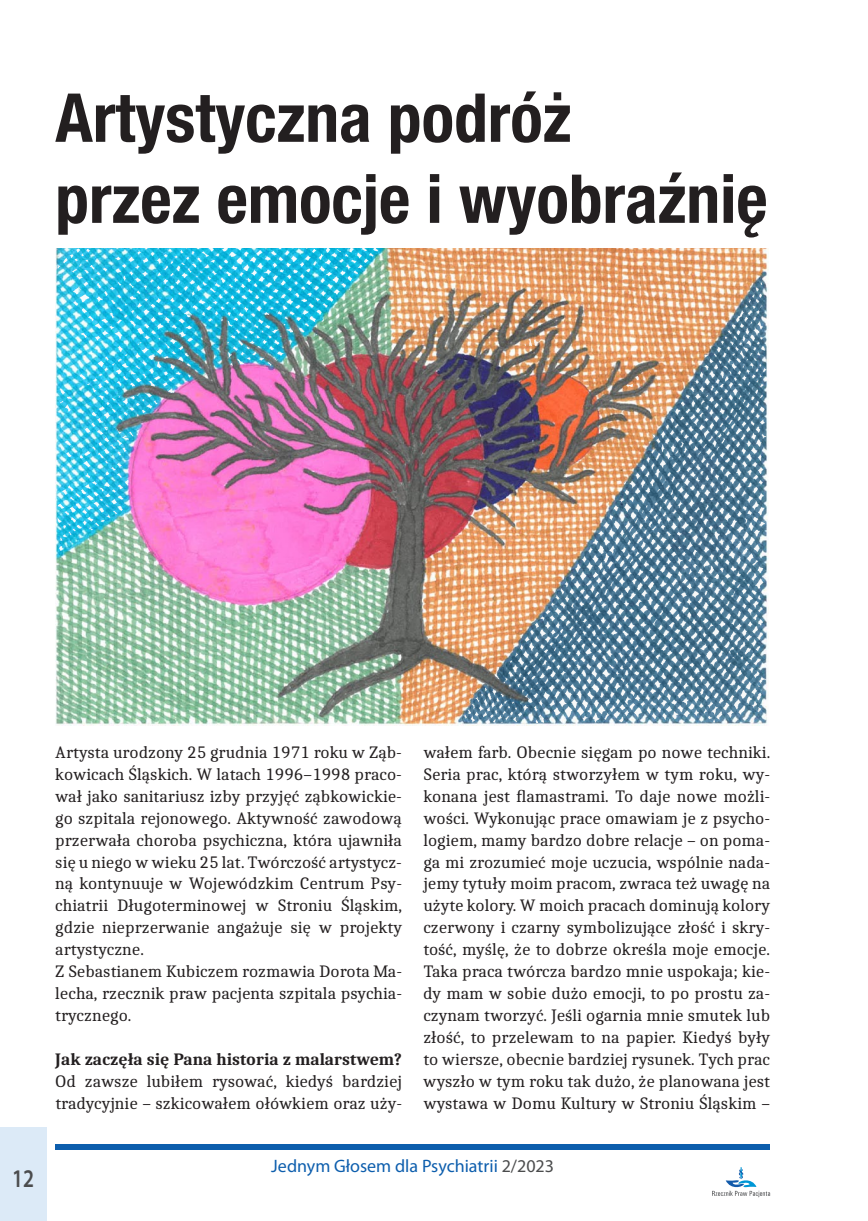
<style>
.page{position:relative;width:868px;height:1221px;background:#fff}
.page>*{position:absolute;margin:0;border:0;box-sizing:border-box;transform-origin:0 0}
.t1{font:700 condensed 67.5px/81px "Helvetica Neue LT Pro";color:#231f20}
.t2{font:600 25.5px "Myriad Pro";color:#4b4c4d;scale:.8 1}
.t3{font:18px "Myriad Pro";color:#0d5ead}
.t4{font:17.25px/21.9px "Caladea";color:#231f20}
.t5{font:700 17.25px "Caladea";color:#231f20}
.s1{color:#4b4c4d}
</style>
<div class="page">
<div style="left:55px;top:1144px;width:715px;height:5px;background:#0d5ead"></div>
<svg style="left:712px;top:1167px;width:58px;height:30px"></svg>
<div style="left:0;top:1127px;width:46px;height:93px;background:#dceaf7"></div>
<img style="left:55px;top:248px;width:713px;height:477px">
<img style="left:56px;top:248px;width:343px;height:303px">
<img style="left:457px;top:274px;width:310px;height:449px">
<img style="left:522px;top:337px;width:18px;height:10px">
<h1 class="t1" style="left:55px;top:76px;width:713px">Artystyczna podróż<br>przez emocje i wyobraźnię</h1>
<h2 class="t2" style="left:12px;top:1164px;width:29px">12</h2>
<p class="t4" style="left:55px;top:740px;width:348px">Artysta urodzony 25 grudnia 1971 roku w Ząb&shy;kowicach Śląskich. W latach 1996–1998 praco&shy;wał jako sanitariusz izby przyjęć ząbkowickie&shy;go szpitala rejonowego. Aktywność zawodową przerwała choroba psychiczna, która ujawniła się u niego w wieku 25 lat. Twórczość artystycz&shy;ną kontynuuje w Wojewódzkim Centrum Psy&shy;chiatrii Długoterminowej w Stroniu Śląskim, gdzie nieprzerwanie angażuje się w projekty artystyczne.<br>Z Sebastianem Kubiczem rozmawia Dorota Ma&shy;lecha, rzecznik praw pacjenta szpitala psychia&shy;trycznego.</p>
<p class="t5" style="left:55px;top:1048px;width:348px">Jak zaczęła się Pana historia z malarstwem?</p>
<p class="t4" style="left:55px;top:1069px;width:348px">Od zawsze lubiłem rysować, kiedyś bardziej tradycyjnie – szkicowałem ołówkiem oraz uży-</p>
<p class="t4" style="left:423px;top:740px;width:348px;text-align:justify">wałem farb. Obecnie sięgam po nowe techniki.<br>Seria prac, którą stworzyłem w tym roku, wy&shy;konana jest flamastrami. To daje nowe możli&shy;wości. Wykonując prace omawiam je z psycho&shy;logiem, mamy bardzo dobre relacje – on poma&shy;ga mi zrozumieć moje uczucia, wspólnie nada&shy;jemy tytuły moim pracom, zwraca też uwagę na użyte kolory. W moich pracach dominują kolory czerwony i czarny symbolizujące złość i skry&shy;tość, myślę, że to dobrze określa moje emocje.<br>Taka praca twórcza bardzo mnie uspokaja; kie&shy;dy mam w sobie dużo emocji, to po prostu za&shy;czynam tworzyć. Jeśli ogarnia mnie smutek lub złość, to przelewam to na papier. Kiedyś były to wiersze, obecnie bardziej rysunek. Tych prac wyszło w tym roku tak dużo, że planowana jest wystawa w Domu Kultury w Stroniu Śląskim –</p>
<p class="t3" style="left:271px;top:1156px;width:284px">Jednym Głosem dla Psychiatrii <span class="s1">2/2023</span></p>
</div>
